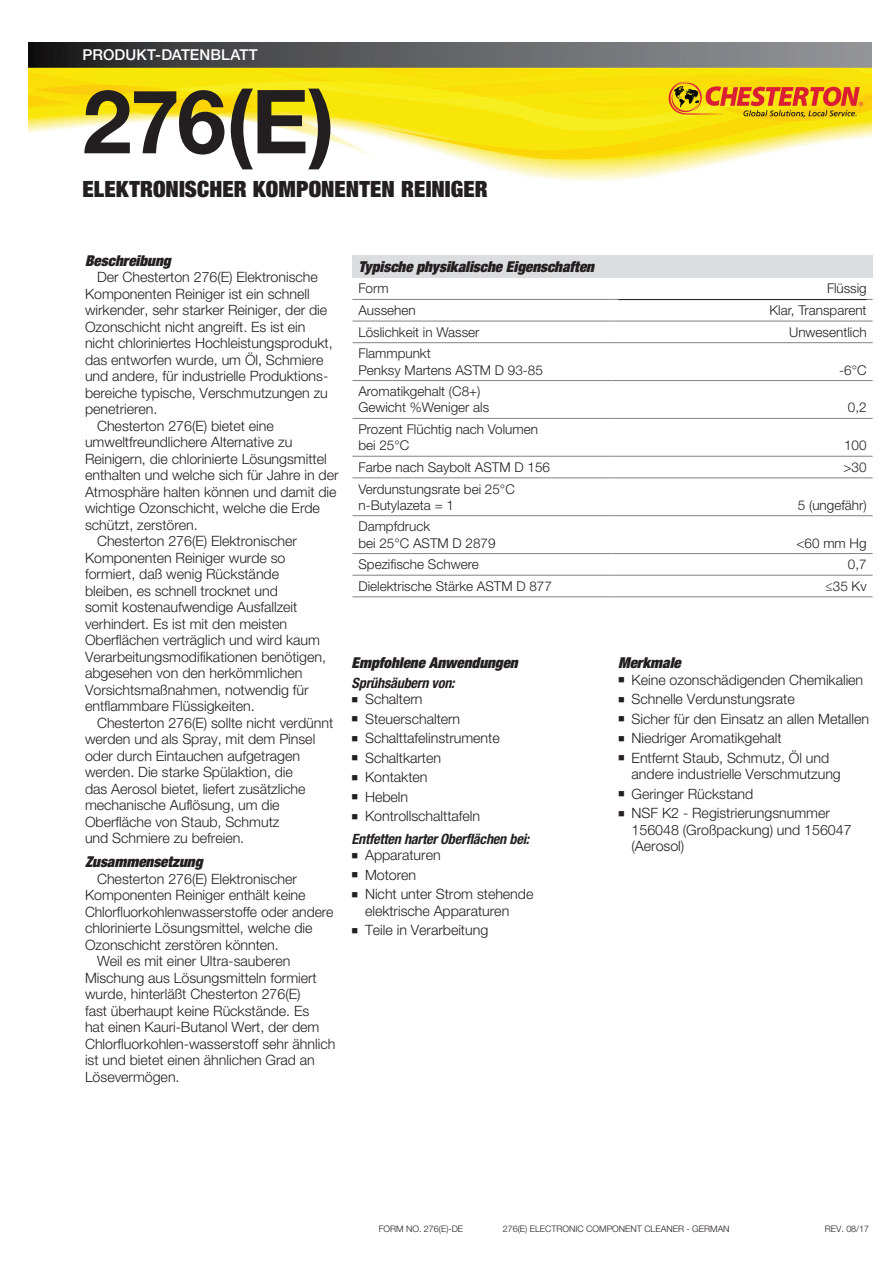
<style>
.page{position:relative;width:893px;height:1263px;background:#fff}
.page>*{position:absolute;margin:0;border:0;box-sizing:border-box;transform-origin:0 0}
.t1{font:700 88.5px "Helvetica Neue LT Std";color:#231f20}
.t2{font:900 condensed 22.5px "Helvetica Neue LT Std";letter-spacing:.005em;color:#231f20}
.t3{font:italic 900 condensed 15px "Helvetica Neue LT Std";color:#231f20}
.t4{font:500 15px "Helvetica Neue LT Std";letter-spacing:.01em;color:#fff}
.t5{font:300 14.25px/16.5px "Helvetica Neue LT Std";letter-spacing:-.005em;color:#231f20}
.t6{font:italic 700 condensed 14.25px/22.5px "Helvetica Neue LT Std";letter-spacing:-.015em;color:#231f20}
.t7{font:300 13.5px/16.2px "Helvetica Neue LT Std";color:#231f20}
.t8{font:300 9px "Helvetica Neue LT Std";letter-spacing:-.005em;color:#231f20}
.s1{font-weight:300;font-style:normal;font-stretch:normal}
</style>
<div class="page">
<img style="left:28px;top:43px;width:844px;height:138px">
<div style="left:352px;top:255px;width:521px;height:23px;background:#dcdddf"></div>
<hr style="left:352px;top:299px;width:260px;height:1px;background:#808285">
<hr style="left:612px;top:299px;width:261px;height:1px;background:#808285">
<hr style="left:352px;top:321px;width:260px;height:1px;background:#808285">
<hr style="left:612px;top:321px;width:261px;height:1px;background:#808285">
<hr style="left:352px;top:342px;width:260px;height:1px;background:#808285">
<hr style="left:612px;top:342px;width:261px;height:1px;background:#808285">
<hr style="left:352px;top:380px;width:260px;height:1px;background:#808285">
<hr style="left:612px;top:380px;width:261px;height:1px;background:#808285">
<hr style="left:352px;top:418px;width:260px;height:1px;background:#808285">
<hr style="left:612px;top:418px;width:261px;height:1px;background:#808285">
<hr style="left:352px;top:456px;width:260px;height:1px;background:#808285">
<hr style="left:612px;top:456px;width:261px;height:1px;background:#808285">
<hr style="left:352px;top:477px;width:260px;height:1px;background:#808285">
<hr style="left:612px;top:477px;width:261px;height:1px;background:#808285">
<hr style="left:352px;top:515px;width:260px;height:1px;background:#808285">
<hr style="left:612px;top:515px;width:261px;height:1px;background:#808285">
<hr style="left:352px;top:553px;width:260px;height:1px;background:#808285">
<hr style="left:612px;top:553px;width:261px;height:1px;background:#808285">
<hr style="left:352px;top:575px;width:260px;height:1px;background:#808285">
<hr style="left:612px;top:575px;width:261px;height:1px;background:#808285">
<hr style="left:352px;top:596px;width:260px;height:1px;background:#808285">
<hr style="left:612px;top:596px;width:261px;height:1px;background:#808285">
<hr style="left:618px;top:299px;width:249px;height:1px;background:#231f20">
<p class="t4" style="left:82px;top:46px;width:177px">PRODUKT-DATENBLATT</p>
<h1 class="t1" style="left:82px;top:67px;width:254px">276(E)</h1>
<h2 class="t2" style="left:82px;top:175px;width:407px">ELEKTRONISCHER KOMPONENTEN REINIGER</h2>
<p class="t3" style="left:85px;top:251px;width:87px">Beschreibung</p>
<p class="t5" style="left:97px;top:269px;width:222px">Der Chesterton 276(E) Elektronische</p>
<p class="t5" style="left:85px;top:285px;width:226px">Komponenten Reiniger ist ein schnell</p>
<p class="t5" style="left:85px;top:302px;width:244px">wirkender, sehr starker Reiniger, der die</p>
<p class="t5" style="left:85px;top:318px;width:222px">Ozonschicht nicht angreift. Es ist ein</p>
<p class="t5" style="left:85px;top:335px;width:249px">nicht chloriniertes Hochleistungsprodukt,</p>
<p class="t5" style="left:85px;top:351px;width:240px">das entworfen wurde, um Öl, Schmiere</p>
<p class="t5" style="left:85px;top:368px;width:245px">und andere, für industrielle Produktions-</p>
<p class="t5" style="left:85px;top:384px;width:244px">bereiche typische, Verschmutzungen zu</p>
<p class="t5" style="left:85px;top:401px;width:74px">penetrieren.</p>
<p class="t5" style="left:97px;top:417px;width:178px">Chesterton 276(E) bietet eine</p>
<p class="t5" style="left:85px;top:434px;width:209px">umweltfreundlichere Alternative zu</p>
<p class="t5" style="left:85px;top:450px;width:243px">Reinigern, die chlorinierte Lösungsmittel</p>
<p class="t5" style="left:85px;top:467px;width:255px">enthalten und welche sich für Jahre in der</p>
<p class="t5" style="left:85px;top:483px;width:253px">Atmosphäre halten können und damit die</p>
<p class="t5" style="left:85px;top:500px;width:236px">wichtige Ozonschicht, welche die Erde</p>
<p class="t5" style="left:85px;top:516px;width:114px">schützt, zerstören.</p>
<p class="t5" style="left:97px;top:533px;width:201px">Chesterton 276(E) Elektronischer</p>
<p class="t5" style="left:85px;top:549px;width:202px">Komponenten Reiniger wurde so</p>
<p class="t5" style="left:85px;top:566px;width:196px">formiert, daß wenig Rückstände</p>
<p class="t5" style="left:85px;top:582px;width:194px">bleiben, es schnell trocknet und</p>
<p class="t5" style="left:85px;top:599px;width:214px">somit kostenaufwendige Ausfallzeit</p>
<p class="t5" style="left:85px;top:615px;width:204px">verhindert. Es ist mit den meisten</p>
<p class="t5" style="left:85px;top:632px;width:236px">Oberflächen verträglich und wird kaum</p>
<p class="t5" style="left:85px;top:648px;width:242px">Verarbeitungsmodifikationen benötigen,</p>
<p class="t5" style="left:85px;top:665px;width:219px">abgesehen von den herkömmlichen</p>
<p class="t5" style="left:85px;top:681px;width:225px">Vorsichtsmaßnahmen, notwendig für</p>
<p class="t5" style="left:85px;top:698px;width:171px">entflammbare Flüssigkeiten.</p>
<p class="t5" style="left:97px;top:714px;width:238px">Chesterton 276(E) sollte nicht verdünnt</p>
<p class="t5" style="left:85px;top:731px;width:232px">werden und als Spray, mit dem Pinsel</p>
<p class="t5" style="left:85px;top:747px;width:217px">oder durch Eintauchen aufgetragen</p>
<p class="t5" style="left:85px;top:764px;width:209px">werden. Die starke Spülaktion, die</p>
<p class="t5" style="left:85px;top:780px;width:222px">das Aerosol bietet, liefert zusätzliche</p>
<p class="t5" style="left:85px;top:797px;width:196px">mechanische Auflösung, um die</p>
<p class="t5" style="left:85px;top:813px;width:196px">Oberfläche von Staub, Schmutz</p>
<p class="t5" style="left:85px;top:830px;width:161px">und Schmiere zu befreien.</p>
<p class="t3" style="left:85px;top:852px;width:119px">Zusammensetzung</p>
<p class="t5" style="left:97px;top:870px;width:201px">Chesterton 276(E) Elektronischer</p>
<p class="t5" style="left:85px;top:887px;width:222px">Komponenten Reiniger enthält keine</p>
<p class="t5" style="left:85px;top:903px;width:250px">Chlorfluorkohlenwasserstoffe oder andere</p>
<p class="t5" style="left:85px;top:920px;width:229px">chlorinierte Lösungsmittel, welche die</p>
<p class="t5" style="left:85px;top:936px;width:195px">Ozonschicht zerstören könnten.</p>
<p class="t5" style="left:97px;top:953px;width:195px">Weil es mit einer Ultra-sauberen</p>
<p class="t5" style="left:85px;top:969px;width:233px">Mischung aus Lösungsmitteln formiert</p>
<p class="t5" style="left:85px;top:986px;width:217px">wurde, hinterläßt Chesterton 276(E)</p>
<p class="t5" style="left:85px;top:1002px;width:226px">fast überhaupt keine Rückstände. Es</p>
<p class="t5" style="left:85px;top:1019px;width:236px">hat einen Kauri-Butanol Wert, der dem</p>
<p class="t5" style="left:85px;top:1035px;width:252px">Chlorfluorkohlen-wasserstoff sehr ähnlich</p>
<p class="t5" style="left:85px;top:1052px;width:231px">ist und bietet einen ähnlichen Grad an</p>
<p class="t5" style="left:85px;top:1068px;width:96px">Lösevermögen.</p>
<p class="t3" style="left:358px;top:257px;width:237px">Typische physikalische Eigenschaften</p>
<p class="t7" style="left:358px;top:280px;width:32px">Form</p>
<p class="t7" style="left:827px;top:280px;width:41px">Flüssig</p>
<p class="t7" style="left:358px;top:302px;width:59px">Aussehen</p>
<p class="t7" style="left:769px;top:302px;width:99px">Klar, Transparent</p>
<p class="t7" style="left:358px;top:323px;width:122px">Löslichkeit in Wasser</p>
<p class="t7" style="left:789px;top:323px;width:79px">Unwesentlich</p>
<p class="t7" style="left:358px;top:345px;width:186px">Flammpunkt<br>Penksy Martens ASTM D 93-85</p>
<p class="t7" style="left:839px;top:361px;width:29px">-6°C</p>
<p class="t7" style="left:358px;top:383px;width:132px">Aromatikgehalt (C8+)<br>Gewicht %Weniger als</p>
<p class="t7" style="left:358px;top:421px;width:181px">Prozent Flüchtig nach Volumen bei 25°C</p>
<p class="t7" style="left:848px;top:399px;width:20px">0,2</p>
<p class="t7" style="left:844px;top:437px;width:24px">100</p>
<p class="t7" style="left:358px;top:459px;width:193px">Farbe nach Saybolt ASTM D 156</p>
<p class="t7" style="left:843px;top:459px;width:25px">&gt;30</p>
<p class="t7" style="left:358px;top:480px;width:158px">Verdunstungsrate bei 25°C n-Butylazeta = 1</p>
<p class="t7" style="left:798px;top:496px;width:70px">5 (ungefähr)</p>
<p class="t7" style="left:358px;top:518px;width:139px">Dampfdruck<br>bei 25°C ASTM D 2879</p>
<p class="t7" style="left:796px;top:534px;width:72px">&lt;60 mm Hg</p>
<p class="t7" style="left:358px;top:556px;width:122px">Spezifische Schwere</p>
<p class="t7" style="left:848px;top:556px;width:20px">0,7</p>
<p class="t7" style="left:358px;top:578px;width:195px">Dielektrische Stärke ASTM D 877</p>
<p class="t7" style="left:825px;top:578px;width:43px">≤35 Kv</p>
<p class="t3" style="left:352px;top:653px;width:168px">Empfohlene Anwendungen</p>
<p class="t6" style="left:352px;top:671px;width:105px">Sprühsäubern von:</p>
<p class="t5" style="left:352px;top:690px;width:72px">■ Schaltern</p>
<p class="t5" style="left:352px;top:710px;width:110px">■ Steuerschaltern</p>
<p class="t5" style="left:352px;top:729px;width:150px">■ Schalttafelinstrumente</p>
<p class="t5" style="left:352px;top:749px;width:91px">■ Schaltkarten</p>
<p class="t5" style="left:352px;top:768px;width:77px">■ Kontakten</p>
<p class="t5" style="left:352px;top:788px;width:58px">■ Hebeln</p>
<p class="t6" style="left:352px;top:805px;width:179px">■ <span class="s1">Kontrollschalttafeln<br></span>Entfetten harter Oberflächen bei:</p>
<p class="t5" style="left:352px;top:846px;width:91px">■ Apparaturen</p>
<p class="t5" style="left:352px;top:866px;width:66px">■ Motoren</p>
<p class="t5" style="left:365px;top:885px;width:170px;text-indent:-14px">■ Nicht unter Strom stehende elektrische Apparaturen</p>
<p class="t5" style="left:352px;top:921px;width:138px">■ Teile in Verarbeitung</p>
<p class="t3" style="left:618px;top:653px;width:64px">Merkmale</p>
<p class="t5" style="left:618px;top:671px;width:247px">■ Keine ozonschädigenden Chemikalien</p>
<p class="t5" style="left:618px;top:690px;width:178px">■ Schnelle Verdunstungsrate</p>
<p class="t5" style="left:618px;top:710px;width:252px">■ Sicher für den Einsatz an allen Metallen</p>
<p class="t5" style="left:618px;top:729px;width:165px">■ Niedriger Aromatikgehalt</p>
<p class="t5" style="left:632px;top:749px;width:211px;text-indent:-14px">■ Entfernt Staub, Schmutz, Öl und andere industrielle Verschmutzung</p>
<p class="t5" style="left:618px;top:785px;width:137px">■ Geringer Rückstand</p>
<p class="t5" style="left:632px;top:804px;width:221px;text-indent:-14px">■ NSF K2 - Registrierungsnummer<br>156048 (Großpackung) und 156047 (Aerosol)</p>
<p class="t8" style="left:379px;top:1224px;width:86px">FORM NO. 276(E)-DE</p>
<p class="t8" style="left:503px;top:1224px;width:228px">276(E) ELECTRONIC COMPONENT CLEANER - GERMAN</p>
<p class="t8" style="left:825px;top:1224px;width:46px">REV. 08/17</p>
</div>
